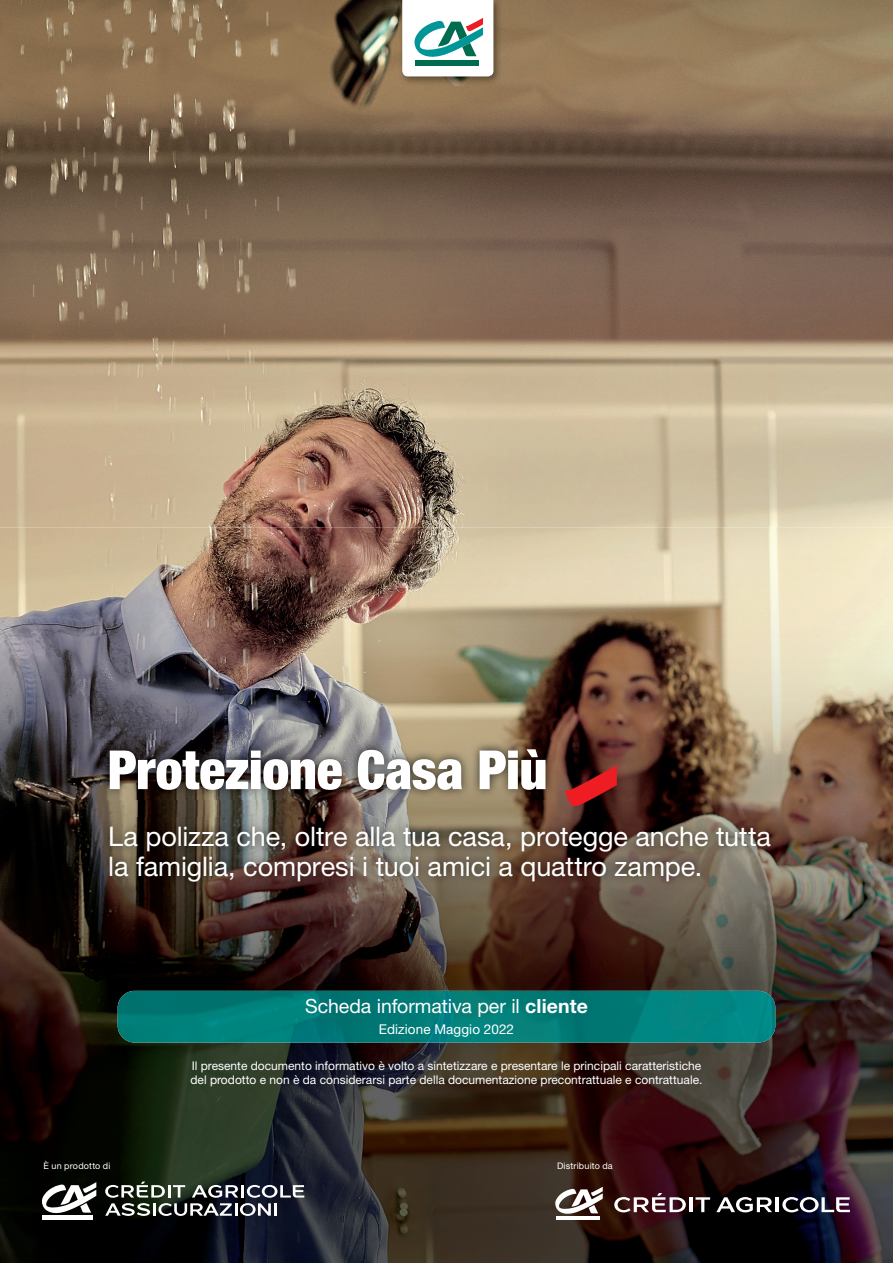
<style>
.page{position:relative;width:893px;height:1263px;background:#fff}
.page>*{position:absolute;margin:0;border:0;box-sizing:border-box;transform-origin:0 0}
.t1{font:900 condensed 54px "Helvetica Neue LT Std";letter-spacing:-.005em;color:#fff}
.t2{font:27px/30px "Helvetica Neue LT Std";letter-spacing:-.005em;color:#fff}
.t3{font:19.5px "Helvetica Neue LT Std";letter-spacing:-.005em;color:#fff}
.t4{font:13.5px "Helvetica Neue LT Std";letter-spacing:.01em;color:#fff}
.t5{font:12px/13.5px "Helvetica Neue LT Std";color:#fff}
.t6{font:9px "Helvetica Neue LT Std";letter-spacing:.02em;color:#fff}
.s1{font-weight:700}
</style>
<div class="page">
<img style="left:0;top:0;width:893px;height:527px">
<img style="left:0;top:527px;width:893px;height:736px">
<img style="left:398px;top:0;width:105px;height:86px">
<svg style="left:402px;top:0;width:91px;height:76px"></svg>
<svg style="left:105px;top:1181px;width:199px;height:35px"></svg>
<hr style="left:42px;top:1216px;width:51px;height:4px;background:#fff">
<svg style="left:40px;top:1182px;width:56px;height:34px"></svg>
<svg style="left:614px;top:1193px;width:72px;height:19px"></svg>
<hr style="left:689px;top:1197px;width:3px;height:15px;background:#fff">
<svg style="left:695px;top:1197px;width:15px;height:15px"></svg>
<svg style="left:716px;top:1197px;width:56px;height:15px"></svg>
<hr style="left:776px;top:1197px;width:3px;height:15px;background:#fff">
<svg style="left:782px;top:1197px;width:68px;height:15px"></svg>
<hr style="left:556px;top:1216px;width:43px;height:4px;background:#fff">
<svg style="left:554px;top:1187px;width:49px;height:29px"></svg>
<img style="left:100px;top:740px;width:455px;height:59px">
<svg style="left:565px;top:765px;width:52px;height:43px;background:#7f1819"></svg>
<img style="left:101px;top:818px;width:678px;height:72px">
<img style="left:118px;top:991px;width:657px;height:51px">
<h1 class="t1" style="left:108px;top:737px;width:441px">Protezione Casa Più</h1>
<h2 class="t2" style="left:108px;top:821px;width:664px">La polizza che, oltre alla tua casa, protegge anche tutta la famiglia, compresi i tuoi amici a quattro zampe.</h2>
<h3 class="t3" style="left:305px;top:994px;width:284px">Scheda informativa per il <span class="s1">cliente</span></h3>
<p class="t4" style="left:379px;top:1021px;width:137px">Edizione Maggio 2022</p>
<p class="t5" style="left:191px;top:1059px;width:513px">Il presente documento informativo è volto a sintetizzare e presentare le principali caratteristiche del prodotto e non è da considerarsi parte della documentazione precontrattuale e contrattuale.</p>
<p class="t6" style="left:44px;top:1160px;width:68px">È un prodotto di</p>
<p class="t6" style="left:557px;top:1160px;width:57px">Distribuito da</p>
</div>
